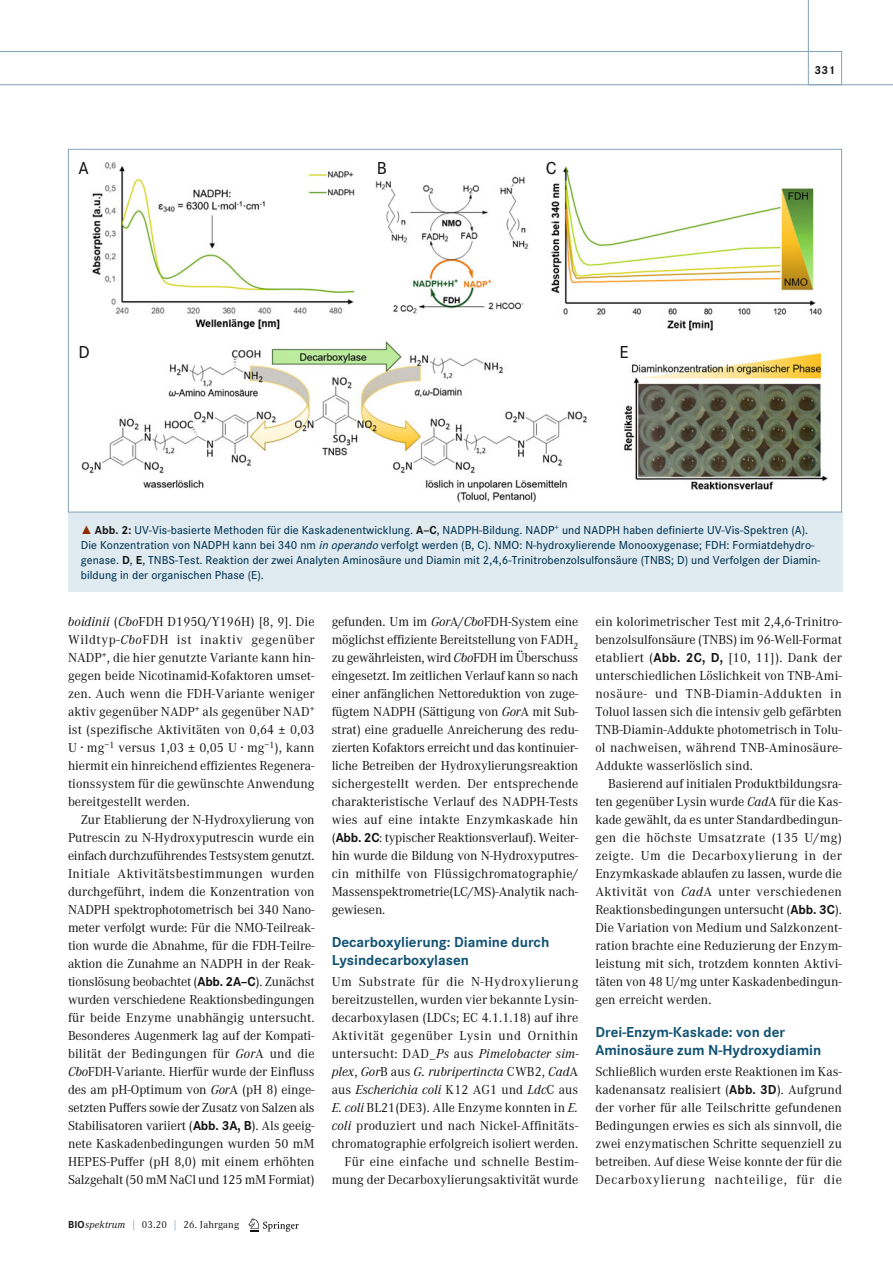
<style>
.page{position:relative;width:893px;height:1263px;background:#fff}
.page>*{position:absolute;margin:0;border:0;box-sizing:border-box;transform-origin:0 0}
.t1{font:500 18px "Corporate S";color:#131413}
.t2{font:700 15px/18px "Corporate S";color:#115273}
.t3{font:13.5px/18px "Corporate A";letter-spacing:.005em;color:#131413;text-align:justify}
.t4{font:500 12px/15px "Corporate S";letter-spacing:.005em;color:#003252}
.t5{font:700 12px "Corporate S";color:#131413}
.t6{font:10.5px "Corporate A";letter-spacing:.015em;color:#131413}
.s1{font-family:"The Sans Expert";font-weight:400;color:#8d2d00}
.s2{font-weight:700;color:#131413}
.s3{font-style:italic}
.s4{font-family:"Corporate S";font-weight:700}
.s5{color:#658ba6}
</style>
<div class="page">
<svg style="left:248px;top:1218px;width:51px;height:14px"></svg>
<div style="left:68px;top:512px;width:774px;height:79px;background:#dfebf1"></div>
<img style="left:81px;top:162px;width:747px;height:341px">
<svg style="left:0;top:0;width:893px;height:85px"></svg>
<h1 class="t1" style="left:79px;top:161px;width:12px">A</h1>
<h1 class="t1" style="left:377px;top:161px;width:12px">B</h1>
<h1 class="t1" style="left:546px;top:161px;width:12px">C</h1>
<h1 class="t1" style="left:79px;top:346px;width:13px">D</h1>
<h1 class="t1" style="left:619px;top:346px;width:11px">E</h1>
<p class="t5" style="left:814px;top:66px;width:22px">331</p>
<p class="t4" style="left:81px;top:523px;width:741px"><span class="s1">˚</span> <span class="s2">Abb. 2:</span> UV-Vis-basierte Methoden für die Kaskadenentwicklung. <span class="s2">A–C</span>, NADPH-Bildung. NADP<sup>+</sup> und NADPH haben definierte UV-Vis-Spektren (A).<br>Die Konzentration von NADPH kann bei 340 nm <span class="s3">in operando</span> verfolgt werden (B, C). NMO: N-hydroxylierende Monooxygenase; FDH: Formiatdehydro&shy;genase. <span class="s2">D</span>, <span class="s2">E</span>, TNBS-Test. Reaktion der zwei Analyten Aminosäure und Diamin mit 2,4,6-Trinitrobenzolsulfonsäure (TNBS; D) und Verfolgen der Diamin&shy;bildung in der organischen Phase (E).</p>
<p class="t3" style="left:68px;top:614px;width:248px"><span class="s3">boidinii</span> (<span class="s3">Cbo</span>FDH D195Q/Y196H) [8, 9]. Die Wildtyp-<span class="s3">Cbo</span>FDH ist inaktiv gegenüber NADP<sup>+</sup>, die hier genutzte Variante kann hin&shy;gegen beide Nicotinamid-Kofaktoren umset&shy;zen. Auch wenn die FDH-Variante weniger aktiv gegenüber NADP<sup>+</sup> als gegenüber NAD<sup>+ </sup>ist (spezifische Aktivitäten von 0,64 ± 0,03<br>U · mg<sup>–1</sup> versus 1,03 ± 0,05 U · mg<sup>–1</sup>), kann hiermit ein hinreichend effizientes Regenera&shy;tionssystem für die gewünschte Anwendung bereitgestellt werden.</p>
<p class="t3" style="left:68px;top:812px;width:248px;text-indent:13px">Zur Etablierung der N-Hydroxylierung von Putrescin zu N-Hydroxyputrescin wurde ein einfach durchzuführendes Testsystem genutzt.<br>Initiale Aktivitätsbestimmungen wurden durchgeführt, indem die Konzentration von NADPH spektrophotometrisch bei 340 Nano&shy;meter verfolgt wurde: Für die NMO-Teilreak&shy;tion wurde die Abnahme, für die FDH-Teilre&shy;aktion die Zunahme an NADPH in der Reak&shy;tionslösung beobachtet (<span class="s4">Abb. 2A–C</span>). Zunächst wurden verschiedene Reaktionsbedingungen für beide Enzyme unabhängig untersucht.<br>Besonderes Augenmerk lag auf der Kompati&shy;bilität der Bedingungen für <span class="s3">Gor</span>A und die <span class="s3">Cbo</span>FDH-Variante. Hierfür wurde der Einfluss des am pH-Optimum von <span class="s3">Gor</span>A (pH 8) einge&shy;setzten Puffers sowie der Zusatz von Salzen als Stabilisatoren variiert (<span class="s4">Abb. 3A, B</span>). Als geeig&shy;nete Kaskadenbedingungen wurden 50 mM HEPES-Puffer (pH 8,0) mit einem erhöhten Salzgehalt (50 mM NaCl und 125 mM Formiat)</p>
<p class="t6" style="left:68px;top:1221px;width:173px"><span class="s4">BIO</span><span class="s3">spektrum</span> <span class="s5">|</span> 03.20 <span class="s5">|</span> 26. Jahrgang</p>
<p class="t3" style="left:332px;top:614px;width:248px">gefunden. Um im <span class="s3">Gor</span>A/<span class="s3">Cbo</span>FDH-System eine möglichst effiziente Bereitstellung von FADH<sub>2 </sub>zu gewährleisten, wird <span class="s3">Cbo</span>FDH im Überschuss eingesetzt. Im zeitlichen Verlauf kann so nach einer anfänglichen Nettoreduktion von zuge&shy;fügtem NADPH (Sättigung von <span class="s3">Gor</span>A mit Sub&shy;strat) eine graduelle Anreicherung des redu&shy;zierten Kofaktors erreicht und das kontinuier&shy;liche Betreiben der Hydroxylierungsreaktion sichergestellt werden. Der entsprechende charakteristische Verlauf des NADPH-Tests wies auf eine intakte Enzymkaskade hin (<span class="s4">Abb. 2C</span>: typischer Reaktionsverlauf). Weiter&shy;hin wurde die Bildung von N-Hydroxyputres&shy;cin mithilfe von Flüssigchromatographie/ Massenspektrometrie(LC/MS)-Analytik nach&shy;gewiesen.</p>
<p class="t2" style="left:332px;top:935px;width:219px">Decarboxylierung: Diamine durch<br>Lysindecarboxylasen</p>
<p class="t3" style="left:332px;top:974px;width:248px;text-align:right">Um Substrate für die N-Hydroxylierung bereitzustellen, wurden vier bekannte Lysin&shy;decarboxylasen (LDCs; EC 4.1.1.18) auf ihre Aktivität gegenüber Lysin und Ornithin untersucht: DAD_<span class="s3">Ps</span> aus <span class="s3">Pimelobacter sim&shy;plex</span>, <span class="s3">Gor</span>B aus <span class="s3">G. rubripertincta</span> CWB2, <span class="s3">Cad</span>A aus <span class="s3">Escherichia coli</span> K12 AG1 und <span class="s3">Ldc</span>C aus <span class="s3">E. coli</span> BL21(DE3). Alle Enzyme konnten in <span class="s3">E. coli</span> produziert und nach Nickel-Affinitäts&shy;chromatographie erfolgreich isoliert werden.<br>Für eine einfache und schnelle Bestim&shy;mung der Decarboxylierungsaktivität wurde</p>
<p class="t3" style="left:595px;top:614px;width:248px">ein kolorimetrischer Test mit 2,4,6-Trinitro&shy;benzolsulfonsäure (TNBS) im 96-Well-Format etabliert (<span class="s4">Abb. 2C, D,</span> [10, 11]). Dank der unterschiedlichen Löslichkeit von TNB-Ami&shy;nosäure- und TNB-Diamin-Addukten in Toluol lassen sich die intensiv gelb gefärbten TNB-Diamin-Addukte photometrisch in Tolu&shy;ol nachweisen, während TNB-Aminosäure-Addukte wasserlöslich sind.</p>
<p class="t3" style="left:595px;top:776px;width:248px;text-indent:13px">Basierend auf initialen Produktbildungsra&shy;ten gegenüber Lysin wurde <span class="s3">Cad</span>A für die Kas&shy;kade gewählt, da es unter Standardbedingun&shy;gen die höchste Umsatzrate (135 U/mg) zeigte. Um die Decarboxylierung in der Enzymkaskade ablaufen zu lassen, wurde die Aktivität von <span class="s3">Cad</span>A unter verschiedenen Reaktionsbedingungen untersucht (<span class="s4">Abb. 3C</span>).<br>Die Variation von Medium und Salzkonzent&shy;ration brachte eine Reduzierung der Enzym&shy;leistung mit sich, trotzdem konnten Aktivi&shy;täten von 48 U/mg unter Kaskadenbedingun&shy;gen erreicht werden.</p>
<p class="t2" style="left:595px;top:1025px;width:228px">Drei-Enzym-Kaskade: von der<br>Aminosäure zum N-Hydroxydiamin</p>
<p class="t3" style="left:595px;top:1064px;width:248px">Schließlich wurden erste Reaktionen im Kas&shy;kadenansatz realisiert (<span class="s4">Abb. 3D</span>). Aufgrund der vorher für alle Teilschritte gefundenen Bedingungen erwies es sich als sinnvoll, die zwei enzymatischen Schritte sequenziell zu betreiben. Auf diese Weise konnte der für die Decarboxylierung nachteilige, für die</p>
</div>
